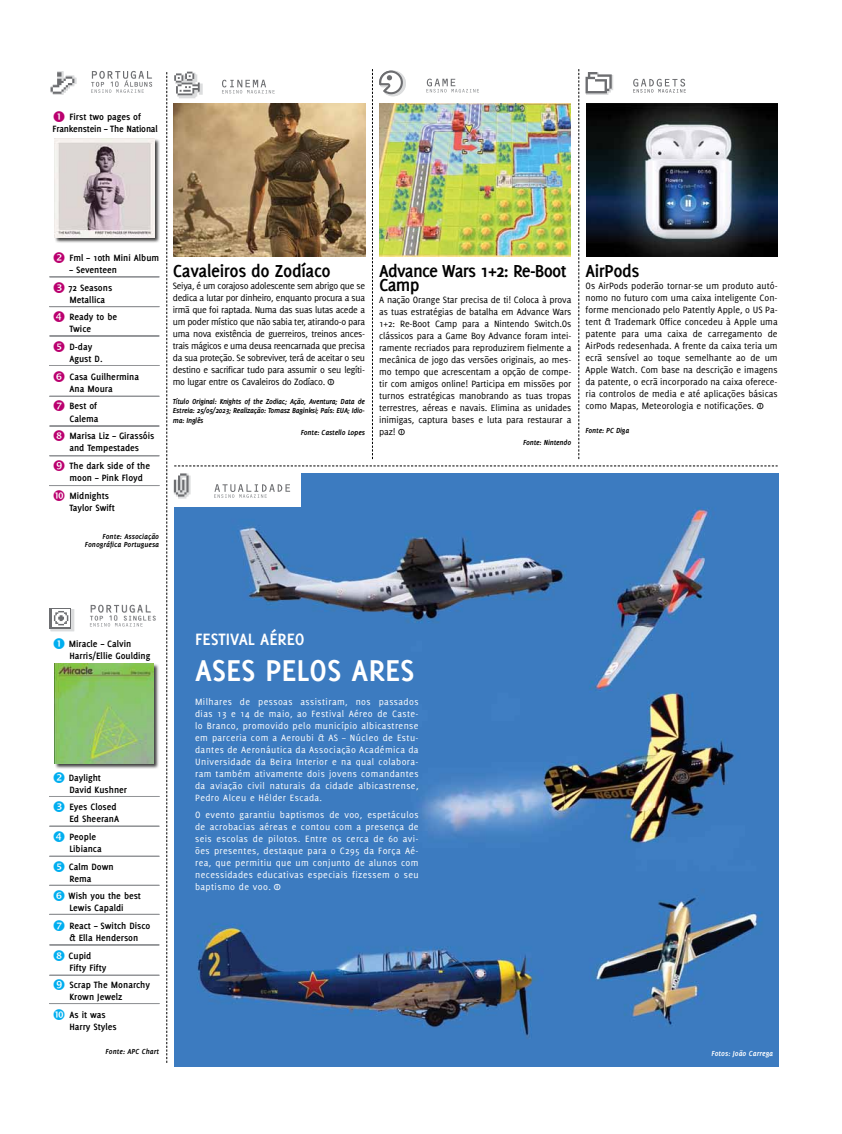
<style>
.page{position:relative;width:842px;height:1134px;background:#fff}
.page>*{position:absolute;margin:0;border:0;box-sizing:border-box;transform-origin:0 0}
.t1{font:700 33px "Delicious";color:#fff}
.t2{font:700 19px/14px "Delicious";letter-spacing:-.02em;color:#000}
.t3{font:700 18px "Delicious";color:#fff}
.t4{font:10px/12px "Delicious";letter-spacing:-.01em;color:#000;text-align:justify}
.t5{font:10px/12px "Delicious";letter-spacing:.04em;color:#fff;text-align:justify}
.t6{font:700 10px/12px "Delicious";color:#000}
.t7{font:700 10px/12.5px "Delicious";letter-spacing:-.02em;color:#000;text-align:center}
.t8{font:italic 700 8px/9.6px "Delicious";letter-spacing:-.02em;color:#000;text-align:justify}
.t9{font:italic 700 8px/7.8px "Delicious";color:#000;text-align:right}
.t10{font:italic 700 8px "Delicious";color:#fff}
.s1{font-family:"Cellpic"}
</style>
<div class="page">
<img style="left:174px;top:500px;width:604px;height:566px">
<div style="left:173px;top:472px;width:127px;height:35px;background:#fff"></div>
<div style="left:55px;top:138px;width:105px;height:105px;background:#000;opacity:.75"></div>
<img style="left:55px;top:138px;width:99px;height:99px">
<svg style="left:166px;top:72px;width:1px;height:991px"></svg>
<svg style="left:91px;top:71px;width:61px;height:22px"></svg>
<svg style="left:50px;top:71px;width:27px;height:24px"></svg>
<svg style="left:90px;top:605px;width:66px;height:22px"></svg>
<svg style="left:51px;top:609px;width:23px;height:22px"></svg>
<div style="left:54px;top:610px;width:19px;height:20px;background:#dcddde"></div>
<div style="left:50px;top:608px;width:21px;height:20px;background:linear-gradient(to bottom,#fff,#fff)"></div>
<div style="left:53px;top:609px;width:17px;height:18px;background:#fff"></div>
<svg style="left:54px;top:611px;width:18px;height:18px"></svg>
<div style="left:54px;top:664px;width:106px;height:105px;background:#000;opacity:.75"></div>
<img style="left:54px;top:664px;width:100px;height:99px">
<svg style="left:426px;top:79px;width:53px;height:13px"></svg>
<svg style="left:379px;top:70px;width:27px;height:27px"></svg>
<svg style="left:222px;top:80px;width:53px;height:14px"></svg>
<svg style="left:174px;top:72px;width:29px;height:27px"></svg>
<img style="left:174px;top:103px;width:191px;height:153px">
<img style="left:379px;top:103px;width:191px;height:153px">
<img style="left:586px;top:103px;width:191px;height:153px">
<svg style="left:585px;top:72px;width:28px;height:23px"></svg>
<svg style="left:633px;top:79px;width:53px;height:14px"></svg>
<svg style="left:372px;top:69px;width:1px;height:390px"></svg>
<svg style="left:578px;top:69px;width:1px;height:390px"></svg>
<svg style="left:173px;top:466px;width:605px;height:34px"></svg>
<svg style="left:50px;top:276px;width:109px;height:2px"></svg>
<svg style="left:50px;top:306px;width:109px;height:2px"></svg>
<svg style="left:50px;top:335px;width:109px;height:2px"></svg>
<svg style="left:50px;top:365px;width:109px;height:1px"></svg>
<svg style="left:50px;top:396px;width:109px;height:1px"></svg>
<svg style="left:50px;top:425px;width:109px;height:2px"></svg>
<svg style="left:50px;top:455px;width:109px;height:2px"></svg>
<svg style="left:50px;top:485px;width:109px;height:1px"></svg>
<svg style="left:50px;top:796px;width:109px;height:1px"></svg>
<svg style="left:50px;top:825px;width:109px;height:2px"></svg>
<svg style="left:50px;top:855px;width:109px;height:2px"></svg>
<svg style="left:50px;top:885px;width:109px;height:1px"></svg>
<svg style="left:50px;top:914px;width:109px;height:1px"></svg>
<svg style="left:50px;top:944px;width:109px;height:2px"></svg>
<svg style="left:50px;top:974px;width:109px;height:2px"></svg>
<svg style="left:50px;top:1003px;width:109px;height:2px"></svg>
<p class="t7" style="left:52px;top:110px;width:107px">First two pages of<br>Frankenstein – The National</p>
<p class="t6" style="left:69px;top:252px;width:91px">Fml – 10th Mini Album</p>
<p class="t6" style="left:68px;top:261px;width:51px;line-height:17.7px">– Seventeen<br>72 Seasons</p>
<p class="t6" style="left:69px;top:291px;width:49px;line-height:17.7px">M etallica<br>Ready to be</p>
<p class="t6" style="left:69px;top:320px;width:24px;line-height:17.7px">Twice<br>D-day</p>
<p class="t6" style="left:69px;top:350px;width:71px;line-height:17.7px">Agust D.<br>Casa Guilhermina</p>
<p class="t6" style="left:69px;top:380px;width:45px;line-height:17.7px">Ana Moura<br>Best of</p>
<p class="t6" style="left:69px;top:409px;width:86px;line-height:17.7px">Calema<br>M arisa Liz – Girassóis</p>
<p class="t6" style="left:69px;top:439px;width:82px;line-height:17.7px">and Tempestades<br>The dark side of the</p>
<p class="t6" style="left:69px;top:469px;width:75px;line-height:17.7px">moon – Pink Floyd<br>M idnights</p>
<p class="t6" style="left:69px;top:501px;width:47px">Taylor Swift</p>
<p class="t9" style="left:85px;top:533px;width:76px">Fonte: Associação<br>Fonográfica Portuguesa</p>
<h2 class="t2" style="left:173px;top:264px;width:159px">Cavaleiros do Zodíaco</h2>
<p class="t4" style="left:173px;top:280px;width:194px">Seiya, é um corajoso adolescente sem abrigo que se dedica a lutar por dinheiro, enquanto procura a sua irmã que foi raptada. Numa das suas lutas acede a um poder místico que não sabia ter, atirando-o para uma nova existência de guerreiros, treinos ances&shy;trais mágicos e uma deusa reencarnada que precisa da sua proteção. Se sobreviver, terá de aceitar o seu destino e sacrificar tudo para assumir o seu legíti&shy;mo lugar entre os Cavaleiros do Zodíaco. <span class="s1">i</span></p>
<p class="t8" style="left:173px;top:396px;width:194px">Título Original: Knights of the Zodiac; Ação, Aventura; Data de Estreia: 25/05/2023; Realização: Tomasz Baginksi; País: EUA; Idio&shy;ma: Inglês</p>
<p class="t8" style="left:301px;top:427px;width:66px">Fonte: Castello Lopes</p>
<h2 class="t2" style="left:379px;top:264px;width:189px">Advance Wars 1+2: Re-Boot<br>Camp</h2>
<p class="t4" style="left:379px;top:294px;width:194px">A nação Orange Star precisa de ti! Coloca à prova as tuas estratégias de batalha em Advance Wars 1+2: Re-Boot Camp para a Nintendo Switch.Os clássicos para a Game Boy Advance foram intei&shy;ramente recriados para reproduzirem fielmente a mecânica de jogo das versões originais, ao mes&shy;mo tempo que acrescentam a opção de compe&shy;tir com amigos online! Participa em missões por turnos estratégicas manobrando as tuas tropas terrestres, aéreas e navais. Elimina as unidades inimigas, captura bases e luta para restaurar a paz! <span class="s1">i</span></p>
<p class="t8" style="left:523px;top:437px;width:50px">Fonte: Nintendo</p>
<h2 class="t2" style="left:585px;top:264px;width:56px">AirPods</h2>
<p class="t4" style="left:585px;top:280px;width:194px">Os AirPods poderão tornar-se um produto autó&shy;nomo no futuro com uma caixa inteligente Con&shy;forme mencionado pelo Patently Apple, o US Pa&shy;tent &amp; Trademark Office concedeu à Apple uma patente para uma caixa de carregamento de AirPods redesenhada. A frente da caixa teria um ecrã sensível ao toque semelhante ao de um Apple Watch. Com base na descrição e imagens da patente, o ecrã incorporado na caixa oferece&shy;ria controlos de media e até aplicações básicas como Mapas, Meteorologia e notificações. <span class="s1">i</span></p>
<p class="t8" style="left:585px;top:426px;width:45px">Fonte: PC Diga</p>
<p class="t6" style="left:69px;top:638px;width:83px">M iracle – Calvin<br>Harris/Ellie Goulding</p>
<p class="t6" style="left:69px;top:771px;width:60px">Daylight<br>David Kushner</p>
<p class="t6" style="left:69px;top:801px;width:51px">Eyes Closed<br>Ed SheeranA</p>
<p class="t6" style="left:69px;top:830px;width:34px">People<br>Libianca</p>
<p class="t6" style="left:69px;top:860px;width:46px">Calm Down<br>Rema</p>
<p class="t6" style="left:69px;top:890px;width:74px">Wish you the best<br>Lewis Capaldi</p>
<p class="t6" style="left:69px;top:919px;width:82px">React – Switch Disco &amp; Ella Henderson</p>
<p class="t6" style="left:69px;top:949px;width:39px">Cupid<br>Fifty Fifty</p>
<p class="t6" style="left:69px;top:979px;width:82px">Scrap The M onarchy<br>Krown Jewelz</p>
<p class="t6" style="left:69px;top:1008px;width:49px">As it was<br>Harry Styles</p>
<p class="t9" style="left:106px;top:1047px;width:55px">Fonte: APC Chart</p>
<h3 class="t3" style="left:195px;top:629px;width:111px">Festival aéreo</h3>
<h1 class="t1" style="left:195px;top:651px;width:221px">Ases pelos ares</h1>
<p class="t5" style="left:195px;top:695px;width:225px">Milhares de pessoas assistiram, nos passados dias 13 e 14 de maio, ao Festival Aéreo de Caste&shy;lo Branco, promovido pelo município albicastrense em parceria com a Aeroubi &amp; AS – Núcleo de Estu&shy;dantes de Aeronáutica da Associação Académica da Universidade da Beira Interior e na qual colabora&shy;ram também ativamente dois jovens comandantes da aviação civil naturais da cidade albicastrense, Pedro Alceu e Hélder Escada.</p>
<p class="t5" style="left:195px;top:809px;width:225px">O evento garantiu baptismos de voo, espetáculos de acrobacias aéreas e contou com a presença de seis escolas de pilotos. Entre os cerca de 60 avi&shy;ões presentes, destaque para o C295 da Força Aé&shy;rea, que permitiu que um conjunto de alunos com necessidades educativas especiais fizessem o seu baptismo de voo. <span class="s1">i</span></p>
<p class="t10" style="left:711px;top:1049px;width:63px">Fotos: João Carrega</p>
</div>
